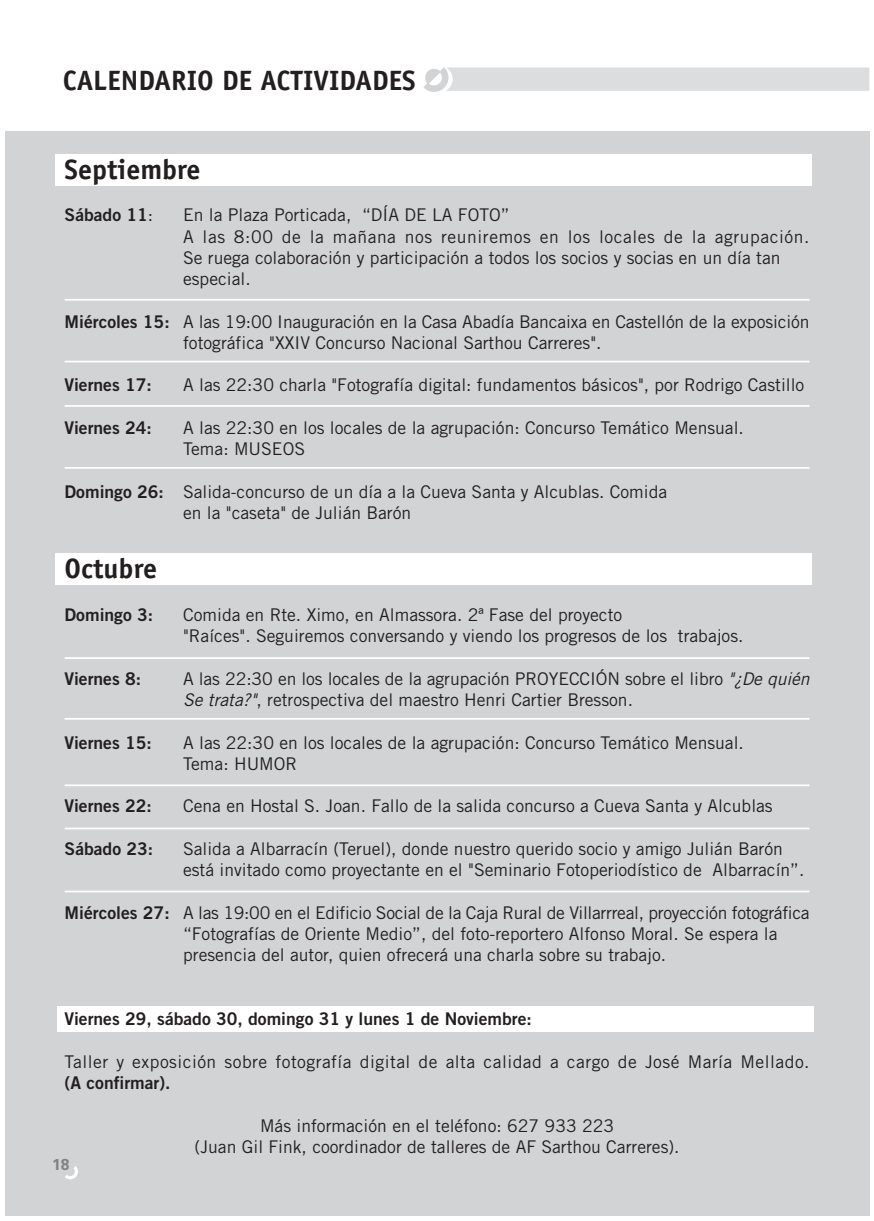
<style>
.page{position:relative;width:874px;height:1221px;background:#fff}
.page>*{position:absolute;margin:0;border:0;box-sizing:border-box;transform-origin:0 0}
.t1{font:700 28px "Officina Sans";color:#231f20}
.t2{font:17.5px/21.2px "Trade Gothic";color:#231f20}
.t3{font:17.5px "Trade Gothic Bold Two";color:#231f20}
.t4{font:17.5px "Trade Gothic";letter-spacing:.025em;color:#231f20}
.t5{font:700 15.75px "Zurich BT";color:#808285}
.s1{font-family:"Trade Gothic"}
.s2{font-family:"Trade Gothic Bold Two"}
.s3{font-style:italic}
</style>
<div class="page">
<div style="left:5px;top:132px;width:863px;height:1083px;background:#d1d3d4"></div>
<svg style="left:423px;top:67px;width:445px;height:25px;background:#dedfe0"></svg>
<div style="left:55px;top:553px;width:756px;height:31px;background:#fff"></div>
<div style="left:55px;top:155px;width:756px;height:31px;background:#fff"></div>
<div style="left:58px;top:1006px;width:755px;height:26px;background:#fff"></div>
<hr style="left:65px;top:299px;width:744px;height:1px;background:#fff">
<hr style="left:65px;top:360px;width:744px;height:2px;background:#fff">
<hr style="left:65px;top:405px;width:744px;height:2px;background:#fff">
<hr style="left:65px;top:467px;width:744px;height:1px;background:#fff">
<hr style="left:65px;top:657px;width:744px;height:2px;background:#fff">
<hr style="left:65px;top:718px;width:744px;height:1px;background:#fff">
<hr style="left:65px;top:784px;width:744px;height:2px;background:#fff">
<hr style="left:65px;top:827px;width:744px;height:2px;background:#fff">
<hr style="left:65px;top:890px;width:744px;height:2px;background:#fff">
<svg style="left:65px;top:1166px;width:13px;height:13px"></svg>
<h1 class="t1" style="left:63px;top:70px;width:354px">CALENDARIO DE ACTIVIDADES</h1>
<h1 class="t1" style="left:65px;top:158px;width:137px">Septiembre</h1>
<p class="t3" style="left:65px;top:208px;width:90px">Sábado 11<span class="s1">:</span></p>
<p class="t2" style="left:183px;top:206px;width:627px">En la Plaza Porticada, “DÍA DE LA FOTO”<br>A las 8:00 de la mañana nos reuniremos en los locales de la agrupación.<br>Se ruega colaboración y participación a todos los socios y socias en un día tan especial.</p>
<p class="t2" style="left:183px;top:312px;width:627px;text-indent:-118px"><span class="s2">Miércoles 15:</span> A las 19:00 Inauguración en la Casa Abadía Bancaixa en Castellón de la exposición fotográfica "XXIV Concurso Nacional Sarthou Carreres".</p>
<p class="t3" style="left:65px;top:379px;width:89px">Viernes 17:</p>
<p class="t2" style="left:183px;top:376px;width:622px">A las 22:30 charla "Fotografía digital: fundamentos básicos", por Rodrigo Castillo</p>
<p class="t3" style="left:65px;top:421px;width:89px">Viernes 24:</p>
<p class="t2" style="left:183px;top:418px;width:562px">A las 22:30 en los locales de la agrupación: Concurso Temático Mensual.<br>Tema: MUSEOS</p>
<p class="t2" style="left:183px;top:482px;width:485px;text-indent:-118px"><span class="s2">Domingo 26:</span> Salida-concurso de un día a la Cueva Santa y Alcublas. Comida en la "caseta" de Julián Barón</p>
<h1 class="t1" style="left:65px;top:558px;width:94px">Octubre</h1>
<p class="t3" style="left:65px;top:608px;width:90px">Domingo 3:</p>
<p class="t2" style="left:183px;top:605px;width:561px">Comida en Rte. Ximo, en Almassora. 2ª Fase del proyecto<br>"Raíces". Seguiremos conversando y viendo los progresos de los trabajos.</p>
<p class="t3" style="left:65px;top:672px;width:78px">Viernes 8:</p>
<p class="t2" style="left:183px;top:669px;width:631px">A las 22:30 en los locales de la agrupación PROYECCIÓN sobre el libro <span class="s3">"¿De quién<br>Se trata?"</span>, retrospectiva del maestro Henri Cartier Bresson.</p>
<p class="t3" style="left:65px;top:736px;width:89px">Viernes 15:</p>
<p class="t2" style="left:183px;top:733px;width:562px">A las 22:30 en los locales de la agrupación: Concurso Temático Mensual.<br>Tema: HUMOR</p>
<p class="t3" style="left:65px;top:799px;width:89px">Viernes 22:</p>
<p class="t2" style="left:183px;top:797px;width:591px">Cena en Hostal S. Joan. Fallo de la salida concurso a Cueva Santa y Alcublas</p>
<p class="t3" style="left:65px;top:842px;width:90px">Sábado 23:</p>
<p class="t2" style="left:183px;top:839px;width:622px">Salida a Albarracín (Teruel), donde nuestro querido socio y amigo Julián Barón está invitado como proyectante en el "Seminario Fotoperiodístico de Albarracín”.</p>
<p class="t2" style="left:183px;top:903px;width:627px;text-indent:-118px"><span class="s2">Miércoles 27:</span> A las 19:00 en el Edificio Social de la Caja Rural de Villarrreal, proyección fotográfica “Fotografías de Oriente Medio”, del foto-reportero Alfonso Moral. Se espera la presencia del autor, quien ofrecerá una charla sobre su trabajo.</p>
<p class="t3" style="left:65px;top:1012px;width:468px">Viernes 29, sábado 30, domingo 31 y lunes 1 de Noviembre:</p>
<p class="t4" style="left:65px;top:1055px;width:746px">Taller y exposición sobre fotografía digital de alta calidad a cargo de José María Mellado.</p>
<p class="t3" style="left:65px;top:1076px;width:107px">(A confirmar).</p>
<p class="t2" style="left:194px;top:1116px;width:486px;text-align:center">Más información en el teléfono: 627 933 223<br>(Juan Gil Fink, coordinador de talleres de AF Sarthou Carreres).</p>
<p class="t5" style="left:52px;top:1158px;width:19px">18</p>
</div>
